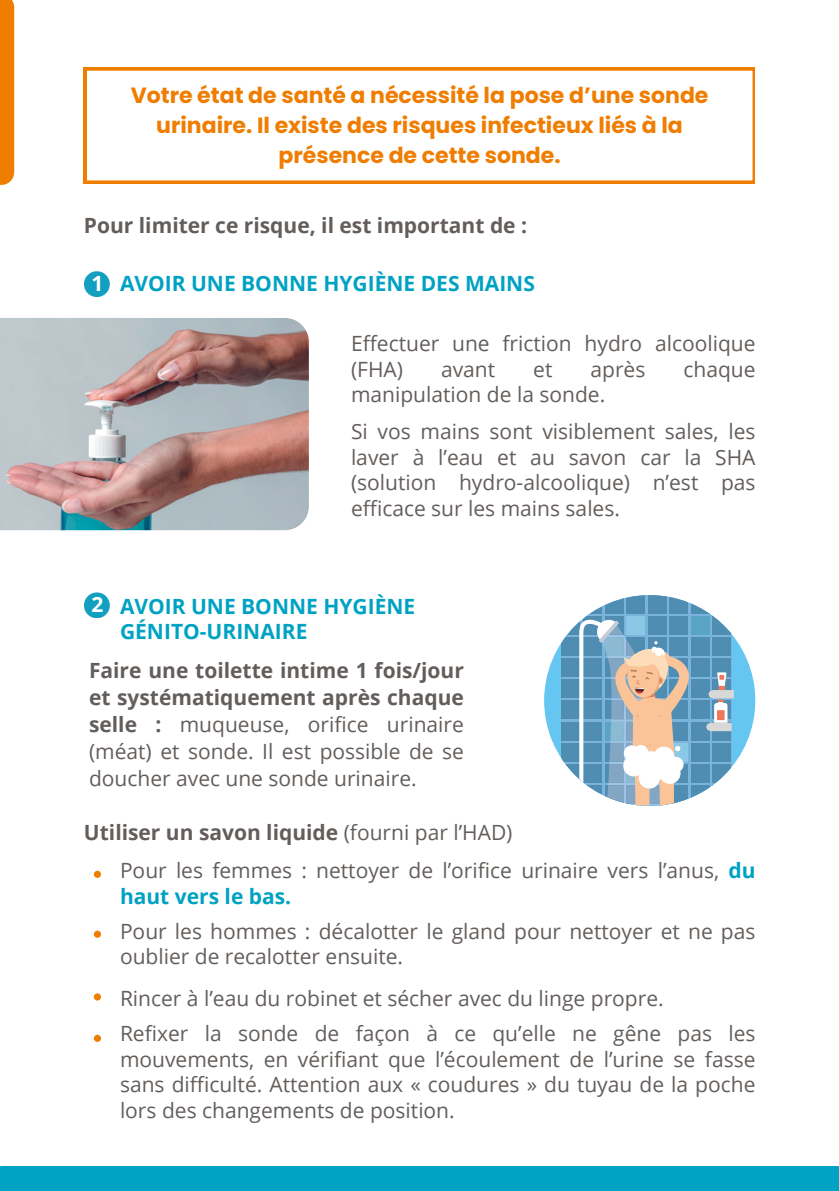
<style>
.page{position:relative;width:839px;height:1191px;background:#fff}
.page>*{position:absolute;margin:0;border:0;box-sizing:border-box;transform-origin:0 0}
.t1{font:700 22px/30px "Poppins";color:#ef7d00;text-align:center}
.t2{font:21px/25.6px "Open Sans";color:#635e5b}
.t3{font:700 21px "Open Sans";color:#635e5b}
.t4{font:700 21px/25.6px "Open Sans";color:#00a2c3}
.t5{font:700 21px "Open Sans";color:#fff}
.s1{font-weight:700}
.s2{font-weight:400}
.s3{font-weight:700;color:#00a2c3}
</style>
<div class="page">
<div style="left:0;top:0;width:14px;height:185px;background:#ef7d00"></div>
<div style="left:0;top:1166px;width:838px;height:25px;background:#00a2c3"></div>
<svg style="left:84px;top:68px;width:670px;height:115px"></svg>
<div style="left:84px;top:592px;width:26px;height:26px;background:#13a0c0;border-radius:50%"></div>
<img style="left:0;top:318px;width:309px;height:212px">
<div style="left:94px;top:871px;width:7px;height:7px;background:#ef7d00;border-radius:50%"></div>
<div style="left:94px;top:931px;width:7px;height:7px;background:#ef7d00;border-radius:50%"></div>
<div style="left:94px;top:993px;width:7px;height:8px;background:#ef7d00;border-radius:50%"></div>
<div style="left:94px;top:1035px;width:7px;height:7px;background:#ef7d00;border-radius:50%"></div>
<div style="left:544px;top:595px;width:211px;height:211px;background:#65c6f2;border-radius:50%"></div>
<svg style="left:561px;top:595px;width:173px;height:210px;background:#98b6c6"></svg>
<div style="left:84px;top:271px;width:26px;height:26px;background:#13a0c0;border-radius:50%"></div>
<p class="t1" style="left:131px;top:80px;width:579px">Votre état de santé a nécessité la pose d’une sonde urinaire. Il existe des risques infectieux liés à la présence de cette sonde.</p>
<p class="t3" style="left:84px;top:210px;width:444px">Pour limiter ce risque, il est important de :</p>
<h1 class="t5" style="left:91px;top:268px;width:13px">1</h1>
<p class="t4" style="left:120px;top:270px;width:416px">AVOIR UNE BONNE HYGIÈNE DES MAINS</p>
<p class="t2" style="left:351px;top:330px;width:406px">Effectuer une friction hydro alcoolique (FHA)</p>
<p class="t2" style="left:441px;top:356px;width:56px">avant</p>
<p class="t2" style="left:533px;top:356px;width:21px">et</p>
<p class="t2" style="left:590px;top:356px;width:56px">après</p>
<p class="t2" style="left:683px;top:356px;width:74px">chaque</p>
<p class="t2" style="left:351px;top:381px;width:256px">manipulation de la sonde.</p>
<h1 class="t2" style="left:351px;top:418px;width:406px;text-align:justify">Si vos mains sont visiblement sales, les laver à l’eau et au savon car la SHA (solution hydro-alcoolique) n’est pas efficace sur les mains sales.</h1>
<p class="t5" style="left:91px;top:590px;width:13px">2</p>
<p class="t4" style="left:120px;top:593px;width:297px">AVOIR UNE BONNE HYGIÈNE<br>GÉNITO-URINAIRE</p>
<p class="t2" style="left:89px;top:657px;width:376px;line-height:27px;text-align:justify"><span class="s1">Faire une toilette intime 1 fois/jour et systématiquement après chaque selle :</span> muqueuse, orifice urinaire (méat) et sonde. Il est possible de se doucher avec une sonde urinaire.</p>
<p class="t3" style="left:84px;top:817px;width:430px">Utiliser un savon liquide <span class="s2">(fourni par l’HAD)</span></p>
<h2 class="t2" style="left:120px;top:857px;width:637px">Pour les femmes : nettoyer de l’orifice urinaire vers l’anus, <span class="s3">du haut vers le bas.</span></h2>
<p class="t2" style="left:120px;top:918px;width:637px">Pour les hommes : décalotter le gland pour nettoyer et ne pas oublier de recalotter ensuite.</p>
<p class="t2" style="left:120px;top:985px;width:545px">Rincer à l’eau du robinet et sécher avec du linge propre.</p>
<p class="t2" style="left:120px;top:1020px;width:637px;text-align:justify">Refixer la sonde de façon à ce qu’elle ne gêne pas les mouvements, en vérifiant que l’écoulement de l’urine se fasse sans difficulté. Attention aux « coudures » du tuyau de la poche lors des changements de position.</p>
</div>
